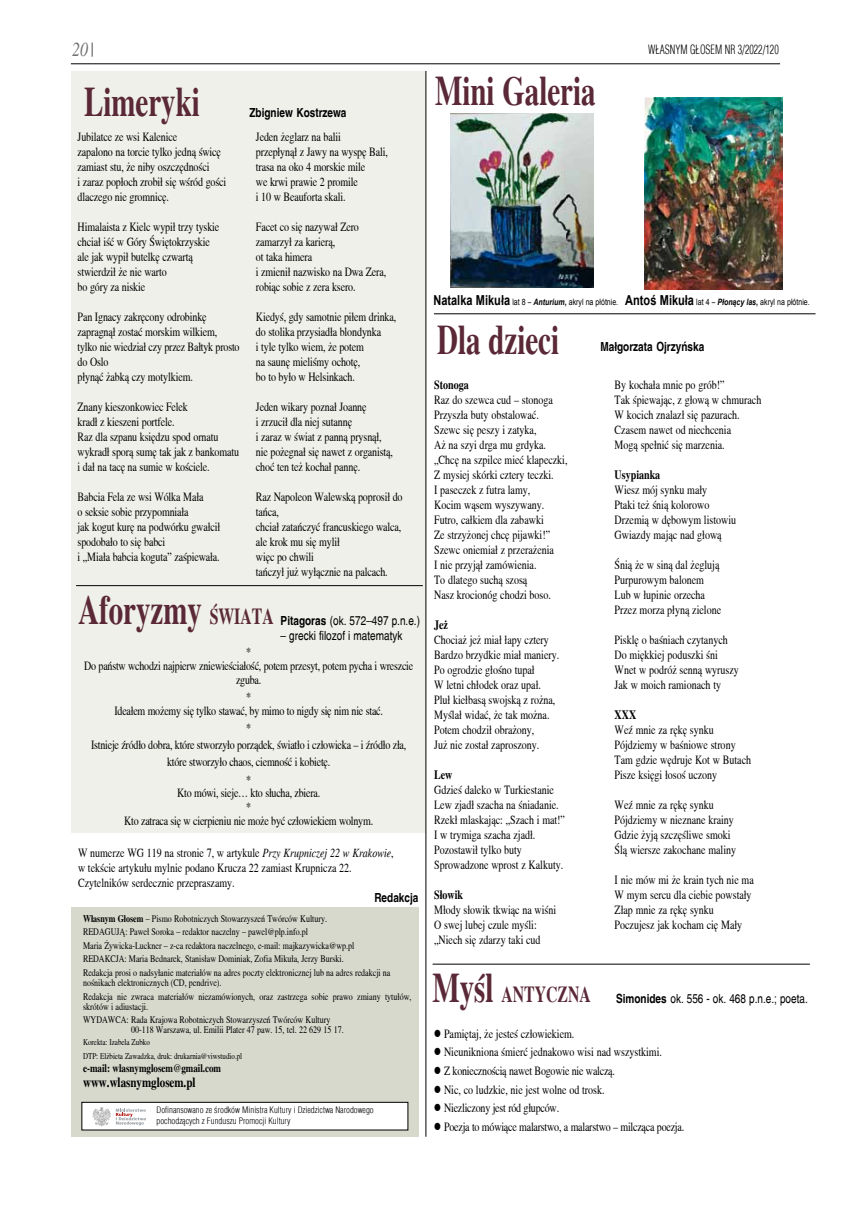
<style>
.page{position:relative;width:851px;height:1205px;background:#fff}
.page>*{position:absolute;margin:0;border:0;box-sizing:border-box;transform-origin:0 0}
.t1{font:700 41.25px "Toronto";color:#5a2836;scale:.7 1}
.t2{font:italic 20px "Toronto";color:#707172;scale:.8 1}
.t3{font:700 13.75px "Toronto";color:#000;scale:.8 1}
.t4{font:12.5px/15px "Toronto";letter-spacing:-.01em;color:#000;scale:.8 1}
.t5{font:12.5px "Switzerland";color:#000;scale:.8 1}
.t6{font:700 12.5px "Switzerland";color:#000;scale:.8 1}
.t7{font:700 12.5px "Toronto";color:#000;scale:.8 1}
.t8{font:300 12.5px "Switzerland Cond";color:#000;scale:.8 1}
.t9{font:700 11.25px "Toronto";color:#000;scale:.8 1}
.t10{font:10px/13.5px "Toronto";color:#000;scale:.8 1}
.t11{font:300 8.75px/10.5px "Switzerland Cond";color:#000}
.t12{font:8.75px "Arial";color:#000;scale:.8 1}
.t13{font:8.75px/13.5px "Toronto";color:#000;scale:.8 1}
.s1{font-size:22.5px}
.s2{font-weight:700}
.s3{font-style:italic}
.s4{font-weight:700;font-size:13.75px}
.s5{font-family:"Fujiyama"}
.s6{font-weight:700;font-style:italic}
.s7{font-family:"Toronto";font-weight:700;font-size:41.25px;color:#5a2836}
.s8{font-family:"Toronto";font-weight:700;font-size:22.5px;color:#5a2836}
</style>
<div class="page">
<svg style="left:92px;top:43px;width:1px;height:14px"></svg>
<hr style="left:71px;top:64px;width:709px;height:1px;background:#000">
<div style="left:72px;top:907px;width:347px;height:229px;background:#d6d9cc"></div>
<div style="left:71px;top:72px;width:354px;height:761px;background:#eff0ea"></div>
<hr style="left:425px;top:71px;width:1px;height:1065px;background:#000">
<hr style="left:76px;top:585px;width:347px;height:1px;background:#000">
<hr style="left:432px;top:964px;width:377px;height:1px;background:#000">
<hr style="left:434px;top:314px;width:381px;height:1px;background:#000">
<div style="left:81px;top:1102px;width:327px;height:28px;background:#fff;border:1px solid #000"></div>
<svg style="left:93px;top:1107px;width:53px;height:19px"></svg>
<img style="left:450px;top:113px;width:143px;height:175px">
<img style="left:644px;top:97px;width:138px;height:192px">
<h2 class="t2" style="left:72px;top:38px;width:22px">20</h2>
<p class="t8" style="left:648px;top:42px;width:165px">W£ASNYM G£OSEM NR 3/2022/120</p>
<h1 class="t1" style="left:84px;top:79px;width:166px">Limeryki</h1>
<p class="t4" style="left:78px;top:129px;width:187px">Jubilatce ze wsi Kalenice<br>zapalono na torcie tylko jedną świcę zamiast stu, że niby oszczędności<br>i zaraz popłoch zrobił się wśród gości dlaczego nie gromnicę.</p>
<p class="t4" style="left:78px;top:219px;width:179px">Himalaista z Kielc wypił trzy tyskie chciał iść w Góry Świętokrzyskie ale jak wypił butelkę czwartą stwierdził że nie warto<br>bo góry za niskie</p>
<p class="t4" style="left:78px;top:309px;width:204px">Pan Ignacy zakręcony odrobinkę zapragnął zostać morskim wilkiem, tylko nie wiedział czy przez Bałtyk prosto do Oslo<br>płynąć żabką czy motylkiem.</p>
<p class="t4" style="left:78px;top:399px;width:203px">Znany kieszonkowiec Felek<br>kradł z kieszeni portfele.<br>Raz dla szpanu księdzu spod ornatu wykradł sporą sumę tak jak z bankomatu i dał na tacę na sumie w kościele.</p>
<p class="t4" style="left:78px;top:489px;width:180px">Babcia Fela ze wsi Wólka Mała<br>o seksie sobie przypomniała<br>jak kogut kurę na podwórku gwałcił spodobało to się babci<br>i „Miała babcia koguta” zaśpiewała.</p>
<p class="t6" style="left:249px;top:105px;width:123px">Zbigniew Kostrzewa</p>
<p class="t4" style="left:256px;top:129px;width:166px">Jeden żeglarz na balii<br>przepłynął z Jawy na wyspę Bali, trasa na oko 4 morskie mile<br>we krwi prawie 2 promile<br>i 10 w Beauforta skali.</p>
<p class="t4" style="left:256px;top:219px;width:164px">Facet co się nazywał Zero zamarzył za karierą,<br>ot taka himera<br>i zmienił nazwisko na Dwa Zera, robiąc sobie z zera ksero.</p>
<p class="t4" style="left:256px;top:309px;width:177px">Kiedyś, gdy samotnie piłem drinka, do stolika przysiadła blondynka<br>i tyle tylko wiem, że potem<br>na saunę mieliśmy ochotę,<br>bo to było w Helsinkach.</p>
<p class="t4" style="left:256px;top:399px;width:173px">Jeden wikary poznał Joannę<br>i zrzucił dla niej sutannę<br>i zaraz w świat z panną prysnął, nie pożegnał się nawet z organistą, choć ten też kochał pannę.</p>
<p class="t4" style="left:256px;top:489px;width:185px">Raz Napoleon Walewską poprosił do tańca,<br>chciał zatańczyć francuskiego walca, ale krok mu się mylił<br>więc po chwili<br>tańczył już wyłącznie na palcach.</p>
<h1 class="t1" style="left:78px;top:586px;width:280px">Aforyzmy <span class="s1">ŒWIATA</span></h1>
<p class="t5" style="left:280px;top:613px;width:176px"><span class="s2">Pitagoras</span> (ok. 572–497 p.n.e.)</p>
<p class="t5" style="left:280px;top:628px;width:154px">– grecki filozof i matematyk</p>
<p class="t4" style="left:84px;top:645px;width:413px;line-height:13.8px;text-align:center">*<br>Do państw wchodzi najpierw zniewieściałość, potem przesyt, potem pycha i wreszcie zguba.</p>
<p class="t4" style="left:114px;top:690px;width:337px;line-height:13.8px;text-align:center">*<br>Ideałem możemy się tylko stawać, by mimo to nigdy się nim nie stać.</p>
<p class="t4" style="left:91px;top:719px;width:395px;line-height:17.2px;text-align:center">*<br>Istnieje źródło dobra, które stworzyło porządek, światło i człowieka – i źródło zła, które stworzyło chaos, ciemność i kobietę.<br>*</p>
<p class="t4" style="left:124px;top:786px;width:312px;line-height:13.8px;text-align:center">Kto mówi, sieje… kto słucha, zbiera.<br>*<br>Kto zatraca się w cierpieniu nie może być człowiekiem wolnym.</p>
<p class="t4" style="left:78px;top:845px;width:396px">W numerze WG 119 na stronie 7, w artykule <span class="s3">Przy Krupniczej 22 w Krakowie</span>, w tekście artykułu mylnie podano Krucza 22 zamiast Krupnicza 22.<br>Czytelników serdecznie przepraszamy.</p>
<p class="t6" style="left:374px;top:890px;width:56px">Redakcja</p>
<p class="t10" style="left:83px;top:911px;width:386px"><span class="s2">W³asnym G³osem</span> – Pismo Robotniczych Stowarzyszeñ Twórców Kultury.<br>REDAGUJ¥: Pawe³ Soroka – redaktor naczelny – pawel@plp.info.pl<br>Maria ¯ywicka-Luckner – z-ca redaktora naczelnego, e-mail: majkazywicka@wp.pl REDAKCJA: Maria Bednarek, Stanis³aw Dominiak, Zofia Miku³a, Jerzy Burski.<br>Redakcja prosi o nadsy³anie materia³ów na adres poczty elektronicznej lub na adres redakcji na</p>
<p class="t10" style="left:83px;top:976px;width:412px">noœnikach elektronicznych (CD, pendrive).<br>Redakcja nie zwraca materia³ów niezamówionych, oraz zastrzega sobie prawo zmiany tytu³ów,</p>
<p class="t10" style="left:83px;top:999px;width:311px">skrótów i adiustacji.<br>WYDAWCA: Rada Krajowa Robotniczych Stowarzyszeñ Twórców Kultury</p>
<p class="t10" style="left:131px;top:1023px;width:267px">00-118 Warszawa, ul. Emilii Plater 47 paw. 15, tel. 22 629 15 17.</p>
<p class="t13" style="left:83px;top:1035px;width:200px">Korekta: Izabela Zubko<br>DTP: El¿bieta Zawadzka, druk: drukarnia@viwstudio.pl</p>
<p class="t9" style="left:83px;top:1062px;width:174px">e-mail: wlasnymglosem@gmail.com</p>
<p class="t3" style="left:83px;top:1074px;width:142px">www.wlasnymglosem.pl</p>
<p class="t11" style="left:156px;top:1105px;width:219px">Dofinansowano ze œrodków Ministra Kultury i Dziedzictwa Narodowego pochodz¹cych z Funduszu Promocji Kultury</p>
<h1 class="t1" style="left:435px;top:67px;width:230px">Mini Galeria</h1>
<p class="t12" style="left:433px;top:296px;width:472px"><span class="s4">Natalka Mikuła</span> lat 8 <span class="s5">–</span> <span class="s6">Anturium</span><span class="s2">,</span> akryl na płótnie. <span class="s4">Antoś Mikuła</span> lat 4 <span class="s5">–</span> <span class="s6">Płonący las</span><span class="s2">,</span> akryl na płótnie.</p>
<h1 class="t1" style="left:437px;top:316px;width:175px">Dla dzieci</h1>
<p class="t7" style="left:434px;top:378px;width:45px">Stonoga</p>
<p class="t4" style="left:434px;top:392px;width:168px">Raz do szewca cud – stonoga<br>Przyszła buty obstalować.<br>Szewc się peszy i zatyka,<br>Aż na szyi drga mu grdyka. „Chcę na szpilce mieć klapeczki,<br>Z mysiej skórki cztery teczki.<br>I paseczek z futra lamy,<br>Kocim wąsem wyszywany.<br>Futro, całkiem dla zabawki<br>Ze strzyżonej chcę pijawki!”<br>Szewc oniemiał z przerażenia<br>I nie przyjął zamówienia.<br>To dlatego suchą szosą<br>Nasz krocionóg chodzi boso.</p>
<p class="t7" style="left:434px;top:618px;width:19px">Jeż</p>
<p class="t4" style="left:434px;top:632px;width:158px">Chociaż jeż miał łapy cztery<br>Bardzo brzydkie miał maniery.<br>Po ogrodzie głośno tupał<br>W letni chłodek oraz upał.<br>Pluł kiełbasą swojską z rożna,<br>Myślał widać, że tak można.<br>Potem chodził obrażony,<br>Już nie został zaproszony.</p>
<p class="t7" style="left:434px;top:768px;width:24px">Lew</p>
<p class="t4" style="left:434px;top:782px;width:165px">Gdzieś daleko w Turkiestanie<br>Lew zjadł szacha na śniadanie.<br>Rzekł mlaskając: „Szach i mat!”<br>I w trymiga szacha zjadł.<br>Pozostawił tylko buty<br>Sprowadzone wprost z Kalkuty.</p>
<p class="t7" style="left:434px;top:888px;width:38px">Słowik</p>
<p class="t4" style="left:434px;top:902px;width:154px">Młody słowik tkwiąc na wiśni<br>O swej lubej czule myśli: „Niech się zdarzy taki cud</p>
<p class="t6" style="left:600px;top:339px;width:131px">Małgorzata Ojrzyńska</p>
<p class="t4" style="left:614px;top:377px;width:185px">By kochała mnie po grób!”<br>Tak śpiewając, z głową w chmurach<br>W kocich znalazł się pazurach.<br>Czasem nawet od niechcenia<br>Mogą spełnić się marzenia.</p>
<p class="t7" style="left:614px;top:467px;width:58px">Usypianka</p>
<p class="t4" style="left:614px;top:482px;width:153px">Wiesz mój synku mały<br>Ptaki też śnią kolorowo<br>Drzemią w dębowym listowiu<br>Gwiazdy mając nad głową</p>
<p class="t4" style="left:614px;top:557px;width:135px">Śnią że w siną dal żeglują<br>Purpurowym balonem<br>Lub w łupinie orzecha<br>Przez morza płyną zielone</p>
<p class="t4" style="left:614px;top:632px;width:157px">Pisklę o baśniach czytanych<br>Do miękkiej poduszki śni<br>Wnet w podróż senną wyruszy<br>Jak w moich ramionach ty</p>
<p class="t7" style="left:614px;top:707px;width:29px">XXX</p>
<p class="t4" style="left:614px;top:722px;width:172px">Weź mnie za rękę synku<br>Pójdziemy w baśniowe strony<br>Tam gdzie wędruje Kot w Butach<br>Pisze księgi łosoś uczony</p>
<p class="t4" style="left:614px;top:797px;width:153px">Weź mnie za rękę synku<br>Pójdziemy w nieznane krainy<br>Gdzie żyją szczęśliwe smoki<br>Ślą wiersze zakochane maliny</p>
<p class="t4" style="left:614px;top:872px;width:175px">I nie mów mi że krain tych nie ma<br>W mym sercu dla ciebie powstały<br>Złap mnie za rękę synku<br>Poczujesz jak kocham cię Mały</p>
<p class="t5" style="left:432px;top:991px;width:470px"><span class="s7">Myœl</span> <span class="s8">ANTYCZNA</span> <span class="s2">Simonides</span> ok. 556 - ok. 468 p.n.e.; poeta.</p>
<p class="t4" style="left:434px;top:1026px;width:177px">● Pamiętaj, że jesteś człowiekiem.</p>
<p class="t4" style="left:434px;top:1044px;width:286px">● Nieunikniona śmierć jednakowo wisi nad wszystkimi.</p>
<p class="t4" style="left:434px;top:1063px;width:228px">● Z koniecznością nawet Bogowie nie walczą.</p>
<p class="t4" style="left:434px;top:1082px;width:215px">● Nic, co ludzkie, nie jest wolne od trosk.</p>
<p class="t4" style="left:434px;top:1100px;width:158px">● Niezliczony jest ród głupców.</p>
<p class="t4" style="left:434px;top:1119px;width:314px">● Poezja to mówiące malarstwo, a malarstwo – milcząca poezja.</p>
</div>
